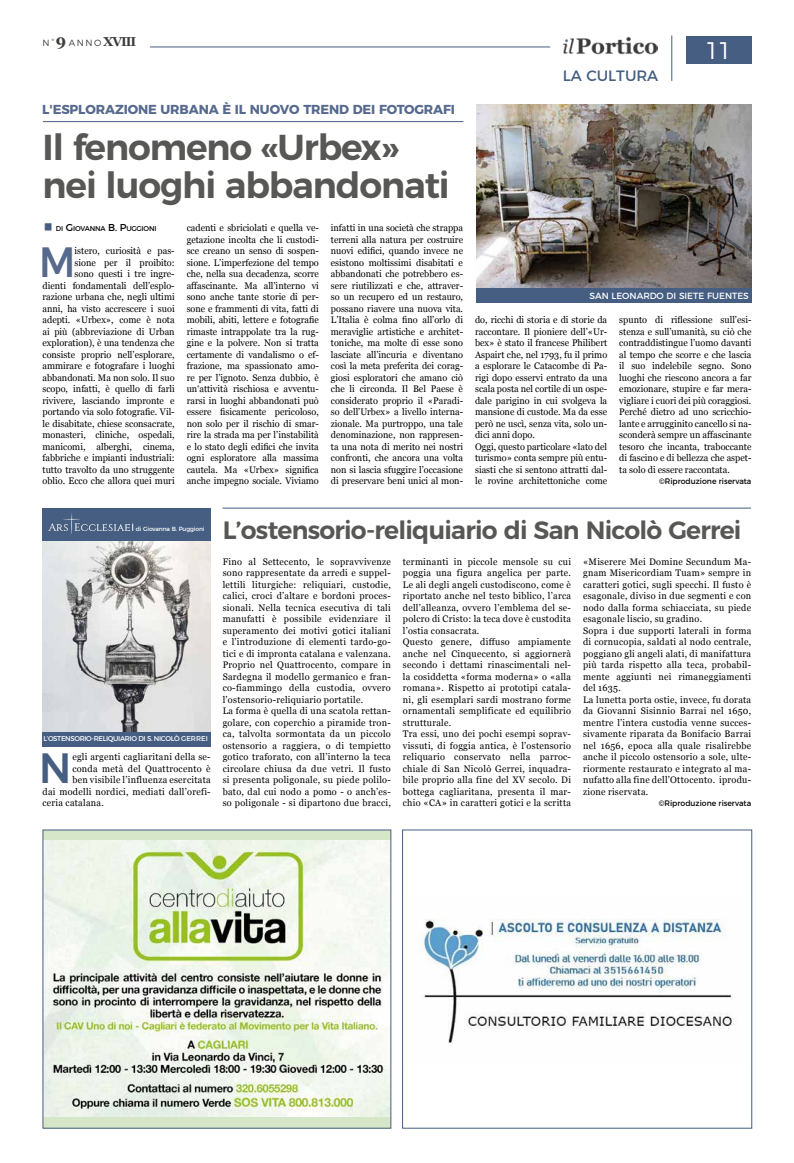
<style>
.page{position:relative;width:794px;height:1163px;background:#fff}
.page>*{position:absolute;margin:0;border:0;box-sizing:border-box;transform-origin:0 0}
.t1{font:500 42.4px "Montserrat";color:#576a8d;scale:.93 1}
.t2{font:500 42.4px "Montserrat";color:#455e82;scale:.96 1}
.t3{font:600 36px/38px "Montserrat";letter-spacing:-.03em;color:#575756}
.t4{font:600 25px "Montserrat";letter-spacing:-.03em;color:#575756}
.t5{font:300 24px "Montserrat";color:#fff}
.t6{font:15px "Montserrat";color:#455e82}
.t7{font:700 13px "Montserrat";letter-spacing:-.01em;color:#576a8d}
.t8{font:9.5px/11.5px "Georgia";letter-spacing:.03em;color:#000;text-align:justify;scale:.96 1}
.t9{font:9.5px/11.5px "Georgia";color:#000;text-align:right;scale:.96 1}
.t10{font:9px "Montserrat";color:#fff}
.t11{font:300 9px "Montserrat";color:#3c3c3b}
.t12{font:8px "Montserrat";color:#000;scale:.96 1}
.t13{font:7px "Montserrat";letter-spacing:-.05em;color:#fff}
.t14{font:7px "Montserrat";letter-spacing:-.03em;color:#000}
.t15{font:6px "Montserrat";letter-spacing:-.02em;color:#fff}
.s1{font-family:"Georgia";font-weight:700;font-size:16px}
.s2{font-family:"Georgia";font-weight:700;font-size:13px}
.s3{font-size:10px}
</style>
<div class="page">
<hr style="left:43px;top:121px;width:420px;height:1px;background:#455e82">
<img style="left:476px;top:105px;width:275px;height:183px">
<div style="left:476px;top:288px;width:275px;height:15px;background:#455e82"></div>
<hr style="left:222px;top:507px;width:529px;height:1px;background:#455e82">
<div style="left:685px;top:36px;width:66px;height:27px;background:#455e82"></div>
<hr style="left:671px;top:35px;width:1px;height:46px;background:#455e82">
<hr style="left:150px;top:47px;width:400px;height:1px;background:#455e82">
<img style="left:564px;top:37px;width:93px;height:18px">
<img style="left:42px;top:540px;width:169px;height:192px">
<div style="left:42px;top:732px;width:169px;height:14px;background:#455e82"></div>
<div style="left:43px;top:508px;width:168px;height:32px;background:#455e82"></div>
<img style="left:48px;top:513px;width:81px;height:20px">
<div style="left:43px;top:829px;width:348px;height:298px;background:#d6e6c8"></div>
<img style="left:44px;top:840px;width:345px;height:276px">
<img style="left:424px;top:919px;width:308px;height:125px">
<div style="left:402px;top:829px;width:350px;height:299px;border:1px solid #455e82"></div>
<p class="t11" style="left:43px;top:35px;width:95px">N°<span class="s1">9</span> ANNO<span class="s2">XVIII</span></p>
<h3 class="t7" style="left:42px;top:99px;width:414px">L'ESPLORAZIONE URBANA È IL NUOVO TREND DEI FOTOGRAFI</h3>
<h2 class="t3" style="left:43px;top:126px;width:409px">Il fenomeno «Urbex» nei luoghi abbandonati</h2>
<p class="t14" style="left:56px;top:223px;width:102px">DI <span class="s3">G</span>IOVANNA <span class="s3">B. P</span>UGGIONI</p>
<h1 class="t1" style="left:39px;top:228px;width:41px">M</h1>
<p class="t9" style="left:43px;top:245px;width:139px">istero, curiosità e pas-<br>sione per il proibito:<br>sono questi i tre ingre-<br>dienti fondamentali dell’esplo&shy;razione urbana che, negli ultimi anni, ha visto accrescere i suoi adepti. «Urbex», come è nota ai più (abbreviazione di Urban exploration), è una tendenza che consiste proprio nell’esplorare, ammirare e fotografare i luoghi abbandonati. Ma non solo. Il suo scopo, infatti, è quello di farli rivivere, lasciando impronte e portando via solo fotografie. Vil&shy;le disabitate, chiese sconsacrate, monasteri, cliniche, ospedali, manicomi, alberghi, cinema, fabbriche e impianti industriali: tutto travolto da uno struggente oblio. Ecco che allora quei muri</p>
<p class="t8" style="left:187px;top:222px;width:139px">cadenti e sbriciolati e quella ve&shy;getazione incolta che li custodi&shy;sce creano un senso di sospen&shy;sione. L’imperfezione del tempo che, nella sua decadenza, scorre affascinante. Ma all’interno vi sono anche tante storie di per&shy;sone e frammenti di vita, fatti di mobili, abiti, lettere e fotografie rimaste intrappolate tra la rug&shy;gine e la polvere. Non si tratta certamente di vandalismo o ef&shy;frazione, ma spassionato amo&shy;re per l’ignoto. Senza dubbio, è un‘attività rischiosa e avventu&shy;rarsi in luoghi abbandonati può essere fisicamente pericoloso, non solo per il rischio di smar&shy;rire la strada ma per l’instabilità e lo stato degli edifici che invita ogni esploratore alla massima cautela. Ma «Urbex» significa anche impegno sociale. Viviamo</p>
<p class="t8" style="left:331px;top:222px;width:139px">infatti in una società che strappa terreni alla natura per costruire nuovi edifici, quando invece ne esistono moltissimi disabitati e abbandonati che potrebbero es&shy;sere riutilizzati e che, attraver&shy;so un recupero ed un restauro, possano riavere una nuova vita.<br>L’Italia è colma fino all’orlo di meraviglie artistiche e architet&shy;toniche, ma molte di esse sono lasciate all’incuria e diventano così la meta preferita dei corag&shy;giosi esploratori che amano ciò che li circonda. Il Bel Paese è considerato proprio il «Paradi&shy;so dell’Urbex» a livello interna&shy;zionale. Ma purtroppo, una tale denominazione, non rappresen&shy;ta una nota di merito nei nostri confronti, che ancora una volta non si lascia sfuggire l’occasione di preservare beni unici al mon-</p>
<h3 class="t6" style="left:562px;top:63px;width:97px">LA CULTURA</h3>
<h3 class="t5" style="left:705px;top:31px;width:29px">11</h3>
<p class="t10" style="left:589px;top:289px;width:161px">SAN LEONARDO DI SIETE FUENTES</p>
<p class="t9" style="left:475px;top:314px;width:139px;text-align:left">do, ricchi di storia e di storie da raccontare. Il pioniere dell’«Ur&shy;bex» è stato il francese Philibert<br>Aspairt che, nel 1793, fu il primo a esplorare le Catacombe di Pa&shy;rigi dopo esservi entrato da una scala posta nel cortile di un ospe&shy;dale parigino in cui svolgeva la mansione di custode. Ma da esse però ne uscì, senza vita, solo un&shy;dici anni dopo.<br>Oggi, questo particolare «lato del turismo» conta sempre più entu&shy;siasti che si sentono attratti dal&shy;le rovine architettoniche come</p>
<p class="t8" style="left:619px;top:314px;width:139px">spunto di riflessione sull’esi&shy;stenza e sull’umanità, su ciò che contraddistingue l’uomo davanti al tempo che scorre e che lascia il suo indelebile segno. Sono luoghi che riescono ancora a far emozionare, stupire e far mera&shy;vigliare i cuori dei più coraggiosi.<br>Perché dietro ad uno scricchio&shy;lante e arrugginito cancello si na&shy;sconderà sempre un affascinante tesoro che incanta, traboccante di fascino e di bellezza che aspet&shy;ta solo di essere raccontata.</p>
<p class="t12" style="left:659px;top:475px;width:98px">©Riproduzione riservata</p>
<p class="t15" style="left:136px;top:524px;width:70px">di Giovanna B. Puggioni</p>
<p class="t13" style="left:43px;top:733px;width:166px">L’OSTENSORIO-RELIQUIARIO DI S. NICOLÒ GERREI</p>
<h1 class="t2" style="left:39px;top:734px;width:35px">N</h1>
<p class="t8" style="left:72px;top:751px;width:146px">egli argenti cagliaritani della se-</p>
<p class="t8" style="left:72px;top:762px;width:146px">conda metà del Quattrocento è</p>
<p class="t8" style="left:72px;top:774px;width:146px">ben visibile l’influenza esercitata</p>
<p class="t8" style="left:43px;top:785px;width:177px">dai modelli nordici, mediati dall’orefi-</p>
<p class="t8" style="left:43px;top:797px;width:65px">ceria catalana.</p>
<h3 class="t4" style="left:223px;top:510px;width:520px">L’ostensorio-reliquiario di San Nicolò Gerrei</h3>
<p class="t8" style="left:223px;top:555px;width:177px;text-align:left">Fino al Settecento, le sopravvivenze sono rappresentate da arredi e suppel&shy;lettili liturgiche: reliquiari, custodie, calici, croci d’altare e bordoni proces&shy;sionali. Nella tecnica esecutiva di tali manufatti è possibile evidenziare il superamento dei motivi gotici italiani e l’introduzione di elementi tardo-go&shy;tici e di impronta catalana e valenzana.<br>Proprio nel Quattrocento, compare in Sardegna il modello germanico e fran&shy;co-fiammingo della custodia, ovvero l’ostensorio-reliquiario portatile.<br>La forma è quella di una scatola rettan&shy;golare, con coperchio a piramide tron&shy;ca, talvolta sormontata da un piccolo ostensorio a raggiera, o di tempietto gotico traforato, con all’interno la teca circolare chiusa da due vetri. Il fusto si presenta poligonale, su piede polilo&shy;bato, dal cui nodo a pomo - o anch’es&shy;so poligonale - si dipartono due bracci,</p>
<p class="t8" style="left:403px;top:555px;width:177px;text-align:left">terminanti in piccole mensole su cui poggia una figura angelica per parte.<br>Le ali degli angeli custodiscono, come è riportato anche nel testo biblico, l’arca dell’alleanza, ovvero l’emblema del se&shy;polcro di Cristo: la teca dove è custodita l’ostia consacrata.<br>Questo genere, diffuso ampiamente anche nel Cinquecento, si aggiornerà secondo i dettami rinascimentali nel&shy;la cosiddetta «forma moderna» o «alla romana». Rispetto ai prototipi catala&shy;ni, gli esemplari sardi mostrano forme ornamentali semplificate ed equilibrio strutturale.<br>Tra essi, uno dei pochi esempi soprav&shy;vissuti, di foggia antica, è l’ostensorio reliquario conservato nella parroc&shy;chiale di San Nicolò Gerrei, inquadra&shy;bile proprio alla fine del XV secolo. Di bottega cagliaritana, presenta il mar&shy;chio «CA» in caratteri gotici e la scritta</p>
<p class="t8" style="left:583px;top:555px;width:177px;text-align:left">«Miserere Mei Domine Secundum Ma&shy;gnam Misericordiam Tuam» sempre in caratteri gotici, sugli specchi. Il fusto è esagonale, diviso in due segmenti e con nodo dalla forma schiacciata, su piede esagonale liscio, su gradino.<br>Sopra i due supporti laterali in forma di cornucopia, saldati al nodo centrale, poggiano gli angeli alati, di manifattura più tarda rispetto alla teca, probabil&shy;mente aggiunti nei rimaneggiamenti del 1635.<br>La lunetta porta ostie, invece, fu dorata da Giovanni Sisinnio Barrai nel 1650, mentre l’intera custodia venne succes&shy;sivamente riparata da Bonifacio Barrai nel 1656, epoca alla quale risalirebbe anche il piccolo ostensorio a sole, ulte&shy;riormente restaurato e integrato al ma&shy;nufatto alla fine dell’Ottocento. iprodu&shy;zione riservata.</p>
<p class="t12" style="left:659px;top:797px;width:98px">©Riproduzione riservata</p>
</div>
